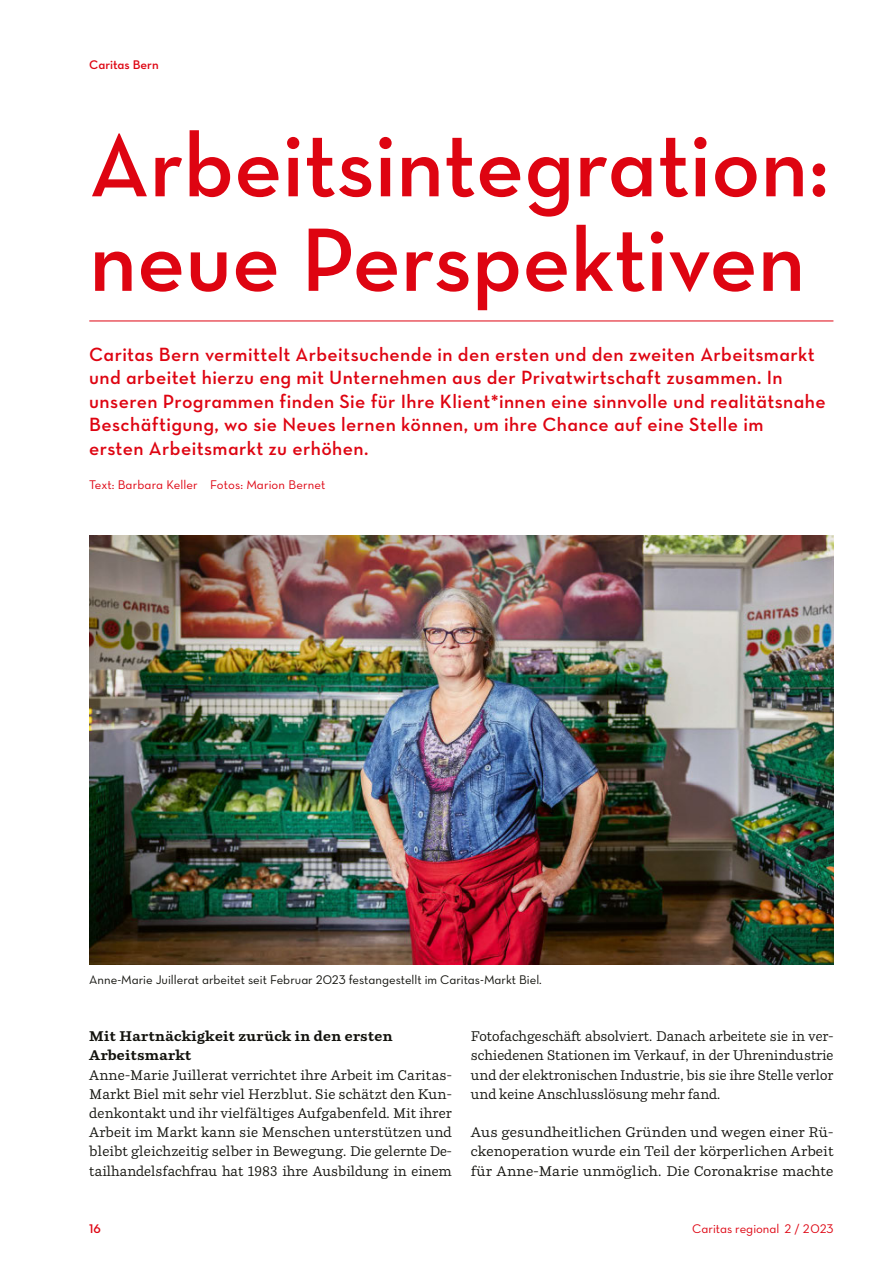
<style>
.page{position:relative;width:893px;height:1263px;background:#fff}
.page>*{position:absolute;margin:0;border:0;box-sizing:border-box;transform-origin:0 0}
.t1{font:91.5px/94.5px "Neutraface Text Demi Alt";color:#de0411}
.t2{font:19.5px/23.4px "Neutraface Text Demi Alt";letter-spacing:.02em;color:#de0411}
.t3{font:13.8px/19.2px "Parry Pro";color:#12120d;text-align:justify}
.t4{font:700 13.8px/19.2px "Parry Pro";letter-spacing:.02em;color:#12120d}
.t5{font:12.75px "Neutraface Text Book Alt";color:#12120d}
.t6{font:12.75px "Neutraface Text Book Alt";letter-spacing:.005em;color:#de0411}
.t7{font:12.75px "Neutraface Text Demi Alt";color:#de0411}
</style>
<div class="page">
<hr style="left:89px;top:321px;width:744px;height:1px;background:#de0411">
<img style="left:89px;top:535px;width:744px;height:429px">
<p class="t7" style="left:89px;top:57px;width:71px">Caritas Bern</p>
<h1 class="t1" style="left:89px;top:117px;width:742px">Arbeitsintegration: neue Perspektiven</h1>
<p class="t2" style="left:89px;top:342px;width:738px">Caritas Bern vermittelt Arbeitsuchende in den ersten und den zweiten Arbeitsmarkt und arbeitet hierzu eng mit Unternehmen aus der Privatwirtschaft zusammen. In unseren Programmen finden Sie für Ihre Klient*innen eine sinnvolle und realitätsnahe Beschäftigung, wo sie Neues lernen können, um ihre Chance auf eine Stelle im<br>ersten Arbeitsmarkt zu erhöhen.</p>
<p class="t6" style="left:89px;top:477px;width:238px">Text: Barbara Keller Fotos: Marion Bernet</p>
<p class="t5" style="left:89px;top:971px;width:454px">Anne-Marie Juillerat arbeitet seit Februar 2023 festangestellt im Caritas-Markt Biel.</p>
<p class="t4" style="left:89px;top:1027px;width:305px">Mit Hartnäckigkeit zurück in den ersten<br>Arbeitsmarkt</p>
<p class="t3" style="left:89px;top:1065px;width:364px">Anne-Marie Juillerat verrichtet ihre Arbeit im Caritas-Markt Biel mit sehr viel Herzblut. Sie schätzt den Kun&shy;denkontakt und ihr vielfältiges Aufgabenfeld. Mit ihrer Arbeit im Markt kann sie Menschen unterstützen und bleibt gleichzeitig selber in Bewegung. Die gelernte De&shy;tailhandelsfachfrau hat 1983 ihre Ausbildung in einem</p>
<p class="t7" style="left:89px;top:1221px;width:13px">16</p>
<p class="t3" style="left:471px;top:1027px;width:364px">Fotofachgeschäft absolviert. Danach arbeitete sie in ver&shy;schiedenen Stationen im Verkauf, in der Uhrenindustrie und der elektronischen Industrie, bis sie ihre Stelle verlor und keine Anschlusslösung mehr fand.</p>
<p class="t3" style="left:471px;top:1123px;width:364px">Aus gesundheitlichen Gründen und wegen einer Rü&shy;ckenoperation wurde ein Teil der körperlichen Arbeit für Anne-Marie unmöglich. Die Coronakrise machte</p>
<p class="t6" style="left:692px;top:1221px;width:143px">Caritas regional 2 / 2023</p>
</div>
